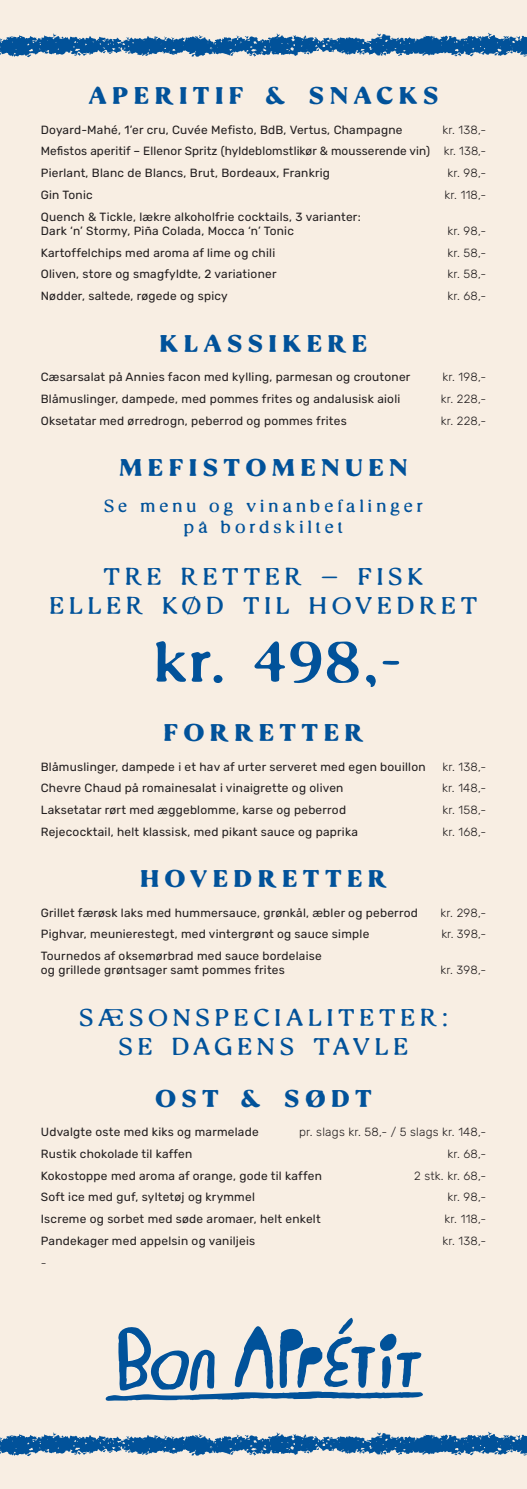
<style>
.page{position:relative;width:527px;height:1489px;background:#fff}
.page>*{position:absolute;margin:0;border:0;box-sizing:border-box;transform-origin:0 0}
.t1{font:56.75px "BN Cringe Serif";color:#01529a;scale:1.1 1}
.t2{font:700 24.25px "BN Cringe Serif";letter-spacing:.25em;color:#01529a;scale:1.1 1}
.t3{font:300 24.25px/29.1px "BN Cringe Serif";letter-spacing:.23em;color:#01529a;text-align:center;scale:1.1 1}
.t4{font:300 17.5px/21px "BN Cringe Serif";letter-spacing:.25em;color:#01529a;text-align:center;scale:1.1 1}
.t5{font:11.88px/21.8px "Rubik";letter-spacing:.02em;color:#231f20}
.t6{font:300 11.88px "Rubik";letter-spacing:.02em;color:#231f20}
.s1{font-weight:300}
</style>
<div class="page">
<div style="left:0;top:0;width:526px;height:1488px;background:#f8eee3"></div>
<svg style="left:0;top:1431px;width:526px;height:24px"></svg>
<svg style="left:0;top:33px;width:526px;height:24px"></svg>
<svg style="left:105px;top:1317px;width:318px;height:84px"></svg>
<h2 class="t2" style="left:89px;top:83px;width:318px">APERITIF &amp; SNACKS</h2>
<p class="t5" style="left:41px;top:119px;width:363px">Doyard-Mahé, 1’er cru, Cuvée Mefisto, BdB, Vertus, Champagne</p>
<p class="t5" style="left:41px;top:119px;width:446px;text-align:justify;text-indent:401px"><span class="s1">kr. 138,- </span>Mefistos aperitif – Ellenor Spritz (hyldeblomstlikør &amp; mousserende vin) <span class="s1">kr. 138,- </span>Pierlant, Blanc de Blancs, Brut, Bordeaux, Frankrig</p>
<p class="t6" style="left:447px;top:166px;width:40px">kr. 98,-</p>
<p class="t5" style="left:41px;top:184px;width:53px">Gin Tonic</p>
<p class="t6" style="left:444px;top:188px;width:43px">kr. 118,-</p>
<p class="t5" style="left:41px;top:210px;width:321px;line-height:14.2px">Quench &amp; Tickle, lækre alkoholfrie cocktails, 3 varianter:<br>Dark ‘n’ Stormy, Piña Colada, Mocca ‘n’ Tonic</p>
<p class="t6" style="left:447px;top:224px;width:40px">kr. 98,-</p>
<p class="t5" style="left:41px;top:242px;width:236px">Kartoffelchips med aroma af lime og chili</p>
<p class="t6" style="left:447px;top:246px;width:40px">kr. 58,-</p>
<p class="t5" style="left:41px;top:264px;width:237px">Oliven, store og smagfyldte, 2 variationer</p>
<p class="t6" style="left:447px;top:268px;width:40px">kr. 58,-</p>
<p class="t5" style="left:41px;top:285px;width:188px">Nødder, saltede, røgede og spicy</p>
<p class="t6" style="left:447px;top:289px;width:40px">kr. 68,-</p>
<h2 class="t2" style="left:160px;top:330px;width:189px">KLA SSIKERE</h2>
<p class="t5" style="left:41px;top:366px;width:371px">Cæsarsalat på Annies facon med kylling, parmesan og croutoner</p>
<p class="t6" style="left:442px;top:370px;width:45px">kr. 198,-</p>
<p class="t5" style="left:41px;top:388px;width:360px">Blåmuslinger, dampede, med pommes frites og andalusisk aioli</p>
<p class="t6" style="left:440px;top:392px;width:47px">kr. 228,-</p>
<p class="t5" style="left:41px;top:410px;width:307px">Oksetatar med ørredrogn, peberrod og pommes frites</p>
<p class="t6" style="left:440px;top:414px;width:47px">kr. 228,-</p>
<h2 class="t2" style="left:120px;top:454px;width:262px">MEFISTOMENUEN</h2>
<h3 class="t4" style="left:104px;top:496px;width:291px">SE MENU OG VINANBEFALINGER<br>PÅ BORDSKILTET</h3>
<h2 class="t3" style="left:50px;top:562px;width:380px">TRE RETT ER — FISK<br>ELLER KO/ D T IL HOVEDRET</h2>
<h1 class="t1" style="left:155px;top:632px;width:224px">kr. 498,-</h1>
<h2 class="t2" style="left:164px;top:719px;width:182px">FORRETTER</h2>
<p class="t5" style="left:41px;top:755px;width:386px">Blåmuslinger, dampede i et hav af urter serveret med egen bouillon</p>
<p class="t6" style="left:442px;top:759px;width:45px">kr. 138,-</p>
<p class="t5" style="left:41px;top:777px;width:304px">Chevre Chaud på romainesalat i vinaigrette og oliven</p>
<p class="t6" style="left:442px;top:781px;width:45px">kr. 148,-</p>
<p class="t5" style="left:41px;top:799px;width:306px">Laksetatar rørt med æggeblomme, karse og peberrod</p>
<p class="t6" style="left:442px;top:803px;width:45px">kr. 158,-</p>
<p class="t5" style="left:41px;top:821px;width:318px">Rejecocktail, helt klassisk, med pikant sauce og paprika</p>
<p class="t6" style="left:442px;top:825px;width:45px">kr. 168,-</p>
<h2 class="t2" style="left:140px;top:865px;width:224px">HOVEDRETTER</h2>
<p class="t5" style="left:41px;top:902px;width:378px">Grillet færøsk laks med hummersauce, grønkål, æbler og peberrod</p>
<p class="t6" style="left:440px;top:905px;width:47px">kr. 298,-</p>
<p class="t5" style="left:41px;top:923px;width:330px">Pighvar, meunierestegt, med vintergrønt og sauce simple</p>
<p class="t6" style="left:441px;top:927px;width:46px">kr. 398,-</p>
<p class="t5" style="left:41px;top:949px;width:282px;line-height:14.2px">Tournedos af oksemørbrad med sauce bordelaise og grillede grøntsager samt pommes frites</p>
<p class="t6" style="left:440px;top:963px;width:47px">kr. 398,-</p>
<h2 class="t3" style="left:119px;top:1003px;width:299px;text-align:left;text-indent:-40px">SÆSONSPECIALIT ET ER:<br>SE DA GEN S TAVLE</h2>
<h2 class="t2" style="left:155px;top:1085px;width:197px">OST &amp; SØDT</h2>
<p class="t5" style="left:41px;top:1121px;width:219px">Udvalgte oste med kiks og marmelade</p>
<p class="t6" style="left:299px;top:1125px;width:188px">pr. slags kr. 58,- / 5 slags kr. 148,-</p>
<p class="t5" style="left:41px;top:1143px;width:153px">Rustik chokolade til kaffen</p>
<p class="t6" style="left:447px;top:1147px;width:40px">kr. 68,-</p>
<p class="t5" style="left:41px;top:1164px;width:282px">Kokostoppe med aroma af orange, gode til kaffen</p>
<p class="t6" style="left:413px;top:1168px;width:73px">2 stk. kr. 68,-</p>
<p class="t5" style="left:41px;top:1186px;width:215px">Soft ice med guf, syltetøj og krymmel</p>
<p class="t6" style="left:447px;top:1190px;width:40px">kr. 98,-</p>
<p class="t5" style="left:41px;top:1208px;width:281px">Iscreme og sorbet med søde aromaer, helt enkelt</p>
<p class="t6" style="left:444px;top:1212px;width:43px">kr. 118,-</p>
<p class="t5" style="left:41px;top:1230px;width:216px">Pandekager med appelsin og vaniljeis</p>
<p class="t6" style="left:442px;top:1234px;width:45px">kr. 138,-</p>
</div>
